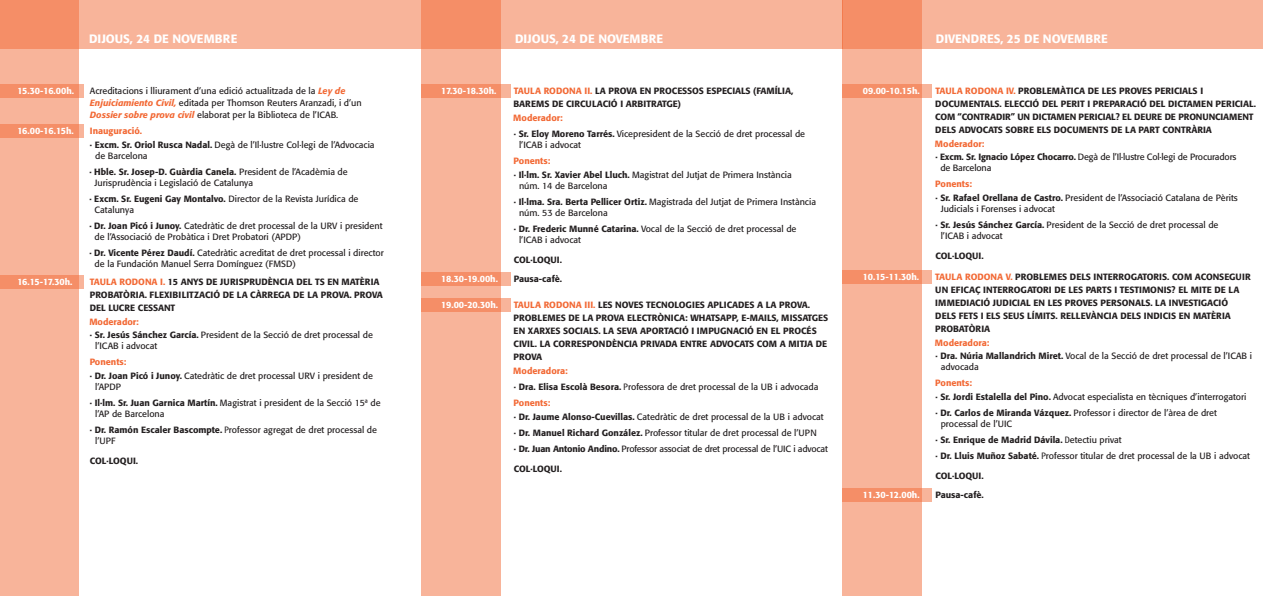
<style>
.page{position:relative;width:1263px;height:596px;background:#fff}
.page>*{position:absolute;margin:0;border:0;box-sizing:border-box;transform-origin:0 0}
.t1{font:500 12px "Formata";color:#fff}
.t2{font:9px/16px "Formata";color:#231f20}
.t3{font:500 9px/13px "Formata";color:#231f20}
.t4{font:500 9px "Formata";letter-spacing:-.02em;color:#fff}
.s1{font-weight:500;font-style:italic;color:#f26935}
.s2{font-weight:500;color:#f26935}
.s3{font-weight:500}
.s4{color:#f26935}
.s5{font-family:"Clearface Gothic LT Std";font-weight:300}
</style>
<div class="page">
<div style="left:421px;top:0;width:79px;height:595px;background:#f8b49a"></div>
<div style="left:842px;top:0;width:421px;height:49px;background:#f8b49a"></div>
<svg style="left:842px;top:0;width:79px;height:595px;background:#f7b095"></svg>
<svg style="left:842px;top:84px;width:90px;height:13px"></svg>
<svg style="left:842px;top:270px;width:90px;height:13px"></svg>
<svg style="left:842px;top:488px;width:90px;height:13px"></svg>
<div style="left:0;top:0;width:421px;height:49px;background:#f8b49a"></div>
<svg style="left:0;top:0;width:78px;height:595px;background:#f7b095"></svg>
<div style="left:0;top:84px;width:84px;height:13px;background:#f58e67"></div>
<div style="left:0;top:124px;width:84px;height:13px;background:#f58e67"></div>
<div style="left:0;top:275px;width:84px;height:13px;background:#f58e67"></div>
<svg style="left:421px;top:0;width:421px;height:49px;background:#f7ac90"></svg>
<svg style="left:421px;top:84px;width:89px;height:13px"></svg>
<svg style="left:421px;top:298px;width:89px;height:13px"></svg>
<svg style="left:421px;top:272px;width:89px;height:13px"></svg>
<h1 class="t1" style="left:89px;top:31px;width:150px">DIJOUS, 24 DE NOVEMBRE</h1>
<h1 class="t1" style="left:515px;top:32px;width:150px">DIJOUS, 24 DE NOVEMBRE</h1>
<p class="t4" style="left:17px;top:85px;width:58px">15.30-16.00h.</p>
<p class="t2" style="left:90px;top:84px;width:273px;line-height:12px">Acreditacions i lliurament d’una edició actualitzada de la <span class="s1">Ley de<br>Enjuiciamiento Civil,</span> editada per Thomson Reuters Aranzadi, i d’un<br><span class="s1">Dossier sobre prova civil</span> elaborat per la Biblioteca de l’ICAB.</p>
<p class="t4" style="left:17px;top:125px;width:58px">16.00-16.15h.</p>
<p class="t2" style="left:90px;top:123px;width:286px;line-height:14px"><span class="s2">Inauguració.<br></span><span class="s3">· Excm. Sr. Oriol Rusca Nadal.</span> Degà de l’Il·lustre Col·legi de l’Advocacia</p>
<p class="t2" style="left:89px;top:147px;width:260px;text-indent:6px">de Barcelona<br><span class="s3">· Hble. Sr. Josep-D. Guàrdia Canela.</span> President de l’Acadèmia de</p>
<p class="t2" style="left:89px;top:174px;width:271px;text-indent:5px">Jurisprudència i Legislació de Catalunya<br><span class="s3">· Excm. Sr. Eugeni Gay Montalvo.</span> Director de la Revista Jurídica de</p>
<p class="t2" style="left:89px;top:201px;width:295px;text-indent:5px">Catalunya<br><span class="s3">· Dr. Joan Picó i Junoy.</span> Catedràtic de dret processal de la URV i president</p>
<p class="t2" style="left:89px;top:228px;width:296px;text-indent:5px">de l’Associació de Probàtica i Dret Probatori (APDP)<br><span class="s3">· Dr. Vicente Pérez Daudí.</span> Catedràtic acreditat de dret processal i director</p>
<p class="t2" style="left:95px;top:255px;width:203px">de la Fundación Manuel Serra Domínguez (FMSD)</p>
<p class="t4" style="left:17px;top:276px;width:56px">16.15-17.30h.</p>
<p class="t3" style="left:90px;top:275px;width:295px"><span class="s4">TAULA RODONA I.</span> 15 ANYS DE JURISPRUDÈNCIA DEL TS EN MATÈRIA<br>PROBATÒRIA. FLEXIBILITZACIÓ DE LA CÀRREGA DE LA PROVA. PROVA<br>DEL LUCRE CESSANT</p>
<p class="t2" style="left:89px;top:315px;width:285px;line-height:13px"><span class="s2">Moderador:<br></span><span class="s3">· Sr. Jesús Sánchez García.</span> President de la Secció de dret processal de</p>
<p class="t2" style="left:95px;top:337px;width:64px">l’ICAB i advocat</p>
<p class="t2" style="left:90px;top:354px;width:285px;line-height:14px"><span class="s2">Ponents:<br></span><span class="s3">· Dr. Joan Picó i Junoy.</span> Catedràtic de dret processal URV i president de</p>
<p class="t2" style="left:90px;top:378px;width:292px;text-indent:5px">l’APDP<br><span class="s3">· Il·lm. Sr. Juan Garnica Martín.</span> Magistrat i president de la Secció 15ª de</p>
<p class="t2" style="left:90px;top:405px;width:289px;text-indent:5px">l’AP de Barcelona<br><span class="s3">· Dr. Ramón Escaler Bascompte.</span> <span class="s5">P</span>rofessor agregat de dret processal de</p>
<p class="t2" style="left:95px;top:432px;width:22px">l’UPF</p>
<p class="t3" style="left:90px;top:454px;width:50px">COL·LOQUI.</p>
<p class="t4" style="left:441px;top:85px;width:57px">17.30-18.30h.</p>
<p class="t3" style="left:514px;top:84px;width:281px"><span class="s4">TAULA RODONA II.</span> LA PROVA EN PROCESSOS ESPECIALS (FAMÍLIA,<br>BAREMS DE CIRCULACIÓ I ARBITRATGE)</p>
<p class="t2" style="left:513px;top:109px;width:293px"><span class="s2">Moderador:<br></span><span class="s3">· Sr. Eloy Moreno Tarrés.</span> Vicepresident de la Secció de dret processal de</p>
<p class="t2" style="left:519px;top:136px;width:64px">l’ICAB i advocat</p>
<p class="t2" style="left:514px;top:153px;width:280px;line-height:14px"><span class="s2">Ponents:<br></span><span class="s3">· Il·lm. Sr. Xavier Abel Lluch.</span> Magistrat del Jutjat de Primera Instància</p>
<p class="t2" style="left:514px;top:177px;width:304px;text-indent:5px">núm. 14 de Barcelona<br><span class="s3">· Il·lma. Sra. Berta Pellicer Ortiz.</span> Magistrada del Jutjat de Primera Instància</p>
<p class="t2" style="left:514px;top:204px;width:284px;text-indent:5px">núm. 53 de Barcelona<br><span class="s3">· Dr. Frederic Munné Catarina.</span> Vocal de la Secció de dret processal de</p>
<p class="t2" style="left:519px;top:231px;width:64px">l’ICAB i advocat</p>
<p class="t3" style="left:514px;top:253px;width:50px">COL·LOQUI.</p>
<p class="t4" style="left:441px;top:273px;width:58px">18.30-19.00h.</p>
<p class="t3" style="left:514px;top:272px;width:50px">Pausa-cafè.</p>
<p class="t4" style="left:441px;top:299px;width:58px">19.00-20.30h.</p>
<p class="t3" style="left:514px;top:298px;width:316px"><span class="s4">TAULA RODONA III.</span> LES NOVES TECNOLOGIES APLICADES A LA PROVA.<br>PROBLEMES DE LA PROVA ELECTRÒNICA: WHATSAPP, E-MAILS, MISSATGES EN XARXES SOCIALS. LA SEVA APORTACIÓ I IMPUGNACIÓ EN EL PROCÉS CIVIL. LA CORRESPONDÈNCIA PRIVADA ENTRE ADVOCATS COM A MITJA DE PROVA</p>
<p class="t2" style="left:513px;top:362px;width:307px"><span class="s2">Moderadora:<br></span><span class="s3">· Dra. Elisa Escolà Besora.</span> <span class="s5">P</span>rofessora de dret processal de la UB i advocada<br><span class="s2">Ponents:</span></p>
<p class="t2" style="left:514px;top:408px;width:316px"><span class="s3">· Dr. Jaume Alonso-Cuevillas.</span> Catedràtic de dret processal de la UB i advocat <span class="s3">· Dr. Manuel Richard González.</span> Professor titular de dret processal de l’UPN<br><span class="s3">· Dr. Juan Antonio Andino.</span> Professor associat de dret processal de l’UIC i advocat</p>
<p class="t3" style="left:514px;top:462px;width:50px">COL·LOQUI.</p>
<h1 class="t1" style="left:936px;top:32px;width:174px">DIVENDRES, 25 DE NOVEMBRE</h1>
<p class="t4" style="left:863px;top:85px;width:58px">09.00-10.15h.</p>
<p class="t3" style="left:935px;top:84px;width:322px"><span class="s4">TAULA RODONA IV.</span> PROBLEMÀTICA DE LES PROVES PERICIALS I DOCUMENTALS. ELECCIÓ DEL PERIT I PREPARACIÓ DEL DICTAMEN PERICIAL.<br>COM “CONTRADIR” UN DICTAMEN PERICIAL? EL DEURE DE PRONUNCIAMENT DELS ADVOCATS SOBRE ELS DOCUMENTS DE LA PART CONTRÀRIA</p>
<p class="t2" style="left:935px;top:137px;width:303px;line-height:13px"><span class="s2">Moderador:<br></span><span class="s3">· Excm. Sr. Ignacio López Chocarro.</span> Degà de l’Il·lustre Col·legi de Procuradors</p>
<p class="t2" style="left:940px;top:159px;width:52px">de Barcelona</p>
<p class="t2" style="left:935px;top:176px;width:304px;line-height:14px"><span class="s2">Ponents:<br></span><span class="s3">· Sr. Rafael Orellana de Castro.</span> President de l’Associació Catalana de Pèrits</p>
<p class="t2" style="left:935px;top:200px;width:285px;text-indent:5px">Judicials i Forenses i advocat<br><span class="s3">· Sr. Jesús Sánchez García.</span> President de la Secció de dret processal de</p>
<p class="t2" style="left:941px;top:227px;width:64px">l’ICAB i advocat</p>
<p class="t3" style="left:935px;top:249px;width:50px">COL·LOQUI.</p>
<p class="t4" style="left:863px;top:271px;width:58px">10.15-11.30h.</p>
<p class="t3" style="left:935px;top:270px;width:317px"><span class="s4">TAULA RODONA V.</span> PROBLEMES DELS INTERROGATORIS. COM ACONSEGUIR UN EFICAÇ INTERROGATORI DE LES PARTS I TESTIMONIS? EL MITE DE LA IMMEDIACIÓ JUDICIAL EN LES PROVES PERSONALS. LA INVESTIGACIÓ DELS FETS I ELS SEUS LÍMITS. RELLEVÀNCIA DELS INDICIS EN MATÈRIA PROBATÒRIA</p>
<p class="t2" style="left:935px;top:336px;width:319px;line-height:13px"><span class="s2">Moderadora:<br></span><span class="s3">· Dra. Núria Mallandrich Miret.</span> Vocal de la Secció de dret processal de l’ICAB i</p>
<p class="t2" style="left:941px;top:358px;width:40px">advocada</p>
<p class="t2" style="left:935px;top:375px;width:313px;line-height:14px"><span class="s2">Ponents:<br></span><span class="s3">· Sr. Jordi Estalella del Pino.</span> Advocat especialista en tècniques d’interrogatori</p>
<p class="t2" style="left:941px;top:407px;width:278px;line-height:11px;text-indent:-5px"><span class="s3">· Dr. Carlos de Miranda Vázquez.</span> Professor i director de l’àrea de dret processal de l’UIC</p>
<p class="t2" style="left:935px;top:431px;width:316px"><span class="s3">· Sr. Enrique de Madrid Dávila.</span> <span class="s5">D</span>etectiu privat<br><span class="s3">· Dr. Lluis Muñoz Sabaté.</span> <span class="s5">P</span>rofessor titular de dret processal de la UB i advocat</p>
<p class="t3" style="left:935px;top:469px;width:50px">COL·LOQUI.</p>
<p class="t4" style="left:863px;top:489px;width:58px">11.30-12.00h.</p>
<p class="t3" style="left:935px;top:488px;width:50px">Pausa-cafè.</p>
</div>
